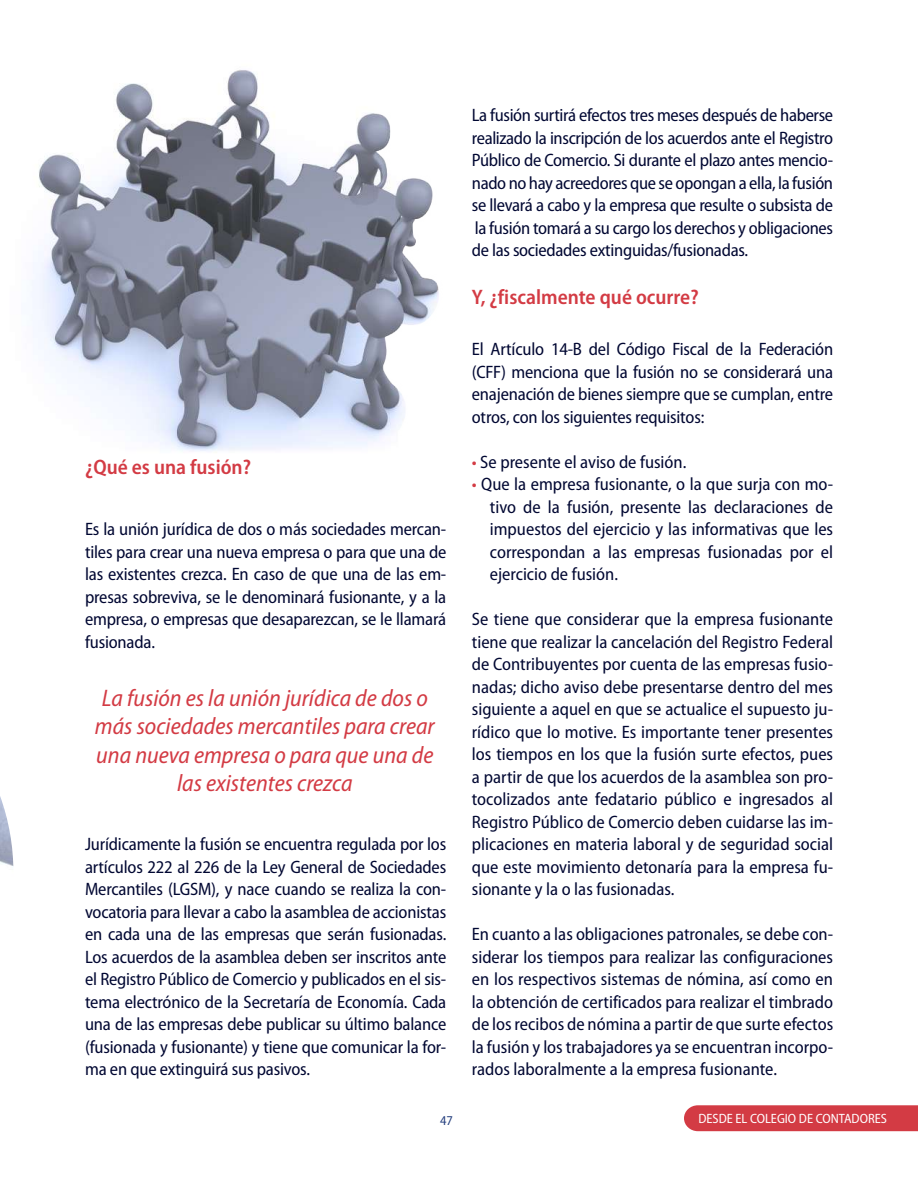
<style>
.page{position:relative;width:918px;height:1188px;background:#fff}
.page>*{position:absolute;margin:0;border:0;box-sizing:border-box;transform-origin:0 0}
.t1{font:italic semi-condensed 24px/28.5px "Myriad Pro";color:#d33b44;text-align:center}
.t2{font:600 semi-condensed 21px "Myriad Pro";color:#d33b44}
.t3{font:semi-condensed 18px/22.5px "Myriad Pro";letter-spacing:-.01em;color:#000732;text-align:justify}
.t4{font:semi-condensed 13.5px "Myriad Pro";color:#fff}
.t5{font:semi-condensed 13.5px "Myriad Pro";color:#26407f}
.s1{color:#d33b44}
</style>
<div class="page">
<div style="left:684px;top:1105px;width:234px;height:26px;background:#d33b44"></div>
<img style="left:0;top:796px;width:13px;height:70px">
<img style="left:32px;top:70px;width:407px;height:381px">
<p class="t2" style="left:85px;top:456px;width:168px">¿Qué es una fusión?</p>
<p class="t3" style="left:85px;top:518px;width:363px">Es la unión jurídica de dos o más sociedades mercan&shy;tiles para crear una nueva empresa o para que una de las existentes crezca. En caso de que una de las em&shy;presas sobreviva, se le denominará fusionante, y a la empresa, o empresas que desaparezcan, se le llamará fusionada.</p>
<h1 class="t1" style="left:95px;top:684px;width:341px">La fusión es la unión jurídica de dos o más sociedades mercantiles para crear una nueva empresa o para que una de las existentes crezca</h1>
<p class="t3" style="left:85px;top:833px;width:363px">Jurídicamente la fusión se encuentra regulada por los artículos 222 al 226 de la Ley General de Sociedades Mercantiles (LGSM), y nace cuando se realiza la con&shy;vocatoria para llevar a cabo la asamblea de accionistas en cada una de las empresas que serán fusionadas.<br>Los acuerdos de la asamblea deben ser inscritos ante el Registro Público de Comercio y publicados en el sis&shy;tema electrónico de la Secretaría de Economía. Cada una de las empresas debe publicar su último balance (fusionada y fusionante) y tiene que comunicar la for&shy;ma en que extinguirá sus pasivos.</p>
<p class="t3" style="left:472px;top:104px;width:363px">La fusión surtirá efectos tres meses después de haberse realizado la inscripción de los acuerdos ante el Registro Público de Comercio. Si durante el plazo antes mencio&shy;nado no hay acreedores que se opongan a ella, la fusión se llevará a cabo y la empresa que resulte o subsista de la fusión tomará a su cargo los derechos y obligaciones de las sociedades extinguidas/fusionadas.</p>
<p class="t2" style="left:472px;top:285px;width:228px">Y, ¿fiscalmente qué ocurre?</p>
<p class="t3" style="left:472px;top:338px;width:363px">El Artículo 14-B del Código Fiscal de la Federación (CFF) menciona que la fusión no se considerará una enajenación de bienes siempre que se cumplan, entre otros, con los siguientes requisitos:</p>
<p class="t3" style="left:472px;top:451px;width:216px"><span class="s1">•</span> Se presente el aviso de fusión.</p>
<p class="t3" style="left:490px;top:473px;width:345px;text-indent:-18px"><span class="s1">•</span> Que la empresa fusionante, o la que surja con mo&shy;tivo de la fusión, presente las declaraciones de impuestos del ejercicio y las informativas que les correspondan a las empresas fusionadas por el ejercicio de fusión.</p>
<p class="t3" style="left:472px;top:608px;width:363px">Se tiene que considerar que la empresa fusionante tiene que realizar la cancelación del Registro Federal de Contribuyentes por cuenta de las empresas fusio&shy;nadas; dicho aviso debe presentarse dentro del mes siguiente a aquel en que se actualice el supuesto ju&shy;rídico que lo motive. Es importante tener presentes los tiempos en los que la fusión surte efectos, pues a partir de que los acuerdos de la asamblea son pro&shy;tocolizados ante fedatario público e ingresados al Registro Público de Comercio deben cuidarse las im&shy;plicaciones en materia laboral y de seguridad social que este movimiento detonaría para la empresa fu&shy;sionante y la o las fusionadas.</p>
<p class="t3" style="left:472px;top:923px;width:363px">En cuanto a las obligaciones patronales, se debe con&shy;siderar los tiempos para realizar las configuraciones en los respectivos sistemas de nómina, así como en la obtención de certificados para realizar el timbrado de los recibos de nómina a partir de que surte efectos la fusión y los trabajadores ya se encuentran incorpo&shy;rados laboralmente a la empresa fusionante.</p>
<p class="t5" style="left:440px;top:1113px;width:14px">47</p>
<p class="t4" style="left:698px;top:1111px;width:190px">DESDE EL COLEGIO DE CONTADORES</p>
</div>
